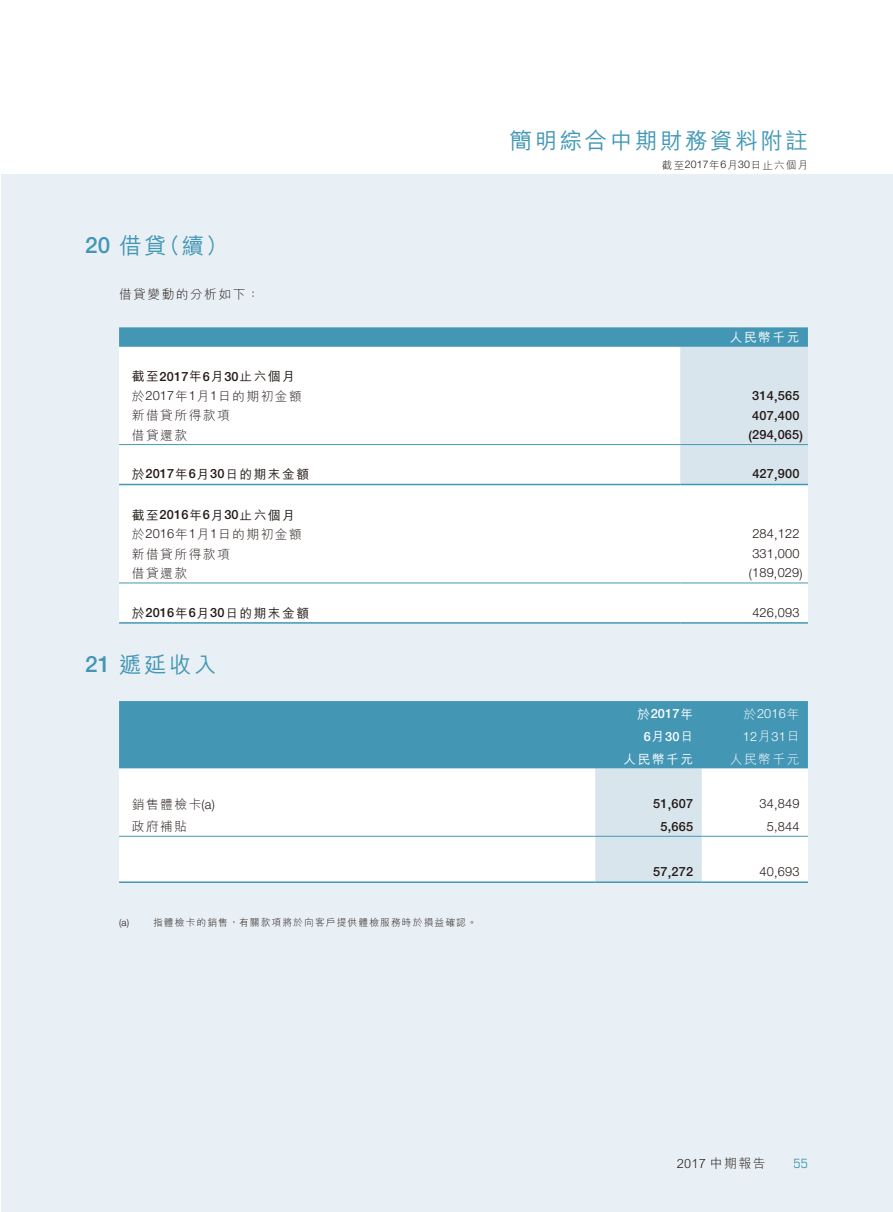
<style>
.page{position:relative;width:893px;height:1212px;background:#fff}
.page>*{position:absolute;margin:0;border:0;box-sizing:border-box;transform-origin:0 0}
.t1{font:500 22.5px "M Hei HK";letter-spacing:.115em;color:#4397b5}
.t2{font:300 12.75px/19.5px "M Hei HK";letter-spacing:.115em;color:#231916}
.t3{font:500 12.75px "Helvetica Neue";letter-spacing:.015em;color:#231916}
.t4{font:300 12.75px "Helvetica Neue";letter-spacing:.015em;color:#231916}
.t5{font:500 12.75px "M Hei HK";letter-spacing:.115em;color:#231916}
.t6{font:300 12.75px/22.5px "Helvetica Neue";letter-spacing:.015em;color:#fff}
.t7{font:500 12.75px/22.5px "Helvetica Neue";letter-spacing:.015em;color:#fff;text-align:center}
.t8{font:500 12.75px "M Hei HK";letter-spacing:.115em;color:#fff}
.t9{font:300 12.75px "M Hei HK";letter-spacing:.065em;color:#231916}
.t10{font:300 12.75px "M Hei HK";letter-spacing:.115em;color:#fff}
.t11{font:condensed 12.75px "Eurostile";color:#4397b5}
.t12{font:300 10.5px "M Hei HK";letter-spacing:.115em;color:#231916}
.t13{font:300 9.75px "M Hei HK";letter-spacing:.115em;color:#231916}
.t14{font:300 9.75px "Helvetica Neue";color:#231916}
.s1{font-family:"Helvetica Neue"}
.s2{font-weight:500}
.s3{font-family:"Helvetica Neue";font-weight:500}
.s4{font-family:"M Hei HK"}
</style>
<div class="page">
<div style="left:1px;top:174px;width:892px;height:1038px;background:#e9f0f5"></div>
<div style="left:119px;top:485px;width:689px;height:137px;background:#fff"></div>
<svg style="left:119px;top:327px;width:689px;height:157px"></svg>
<hr style="left:119px;top:444px;width:561px;height:1px;background:#4397b5">
<hr style="left:680px;top:444px;width:128px;height:1px;background:#4397b5">
<hr style="left:119px;top:583px;width:561px;height:1px;background:#4397b5">
<hr style="left:680px;top:583px;width:128px;height:1px;background:#4397b5">
<hr style="left:119px;top:484px;width:561px;height:1px;background:#4397b5">
<hr style="left:680px;top:484px;width:128px;height:1px;background:#4397b5">
<hr style="left:119px;top:622px;width:561px;height:2px;background:#4397b5">
<hr style="left:680px;top:622px;width:128px;height:2px;background:#4397b5">
<div style="left:119px;top:701px;width:689px;height:67px;background:#4397b5"></div>
<div style="left:119px;top:768px;width:689px;height:113px;background:#fff"></div>
<div style="left:595px;top:768px;width:107px;height:113px;background:#d9e5ed"></div>
<hr style="left:119px;top:836px;width:476px;height:1px;background:#4397b5">
<hr style="left:595px;top:836px;width:107px;height:1px;background:#4397b5">
<hr style="left:702px;top:836px;width:106px;height:1px;background:#4397b5">
<hr style="left:119px;top:881px;width:476px;height:2px;background:#4397b5">
<hr style="left:595px;top:881px;width:107px;height:2px;background:#4397b5">
<hr style="left:702px;top:881px;width:106px;height:2px;background:#4397b5">
<h1 class="t1" style="left:85px;top:229px;width:145px"><span class="s1">20</span> 借貸（續）</h1>
<p class="t2" style="left:119px;top:284px;width:142px">借貸變動的分析如下：</p>
<p class="t2" style="left:132px;top:366px;width:171px"><span class="s2">截至</span><span class="s3">2017</span><span class="s2">年</span><span class="s3">6</span><span class="s2">月</span><span class="s3">30</span><span class="s2">止六個月</span>於<span class="s1">2017</span>年<span class="s1">1</span>月<span class="s1">1</span>日的期初金額</p>
<h1 class="t1" style="left:510px;top:125px;width:300px">簡明綜合中期財務資料附註</h1>
<p class="t12" style="left:662px;top:158px;width:147px">截至<span class="s1">2017</span>年<span class="s1">6</span>月<span class="s1">30</span>日止六個月</p>
<p class="t8" style="left:730px;top:328px;width:71px">人民幣千元</p>
<p class="t3" style="left:752px;top:388px;width:49px">314,565</p>
<p class="t2" style="left:132px;top:405px;width:99px">新借貸所得款項</p>
<p class="t3" style="left:752px;top:407px;width:49px">407,400</p>
<p class="t2" style="left:132px;top:425px;width:57px">借貸還款</p>
<p class="t3" style="left:748px;top:427px;width:56px">(294,065)</p>
<p class="t5" style="left:132px;top:465px;width:179px">於<span class="s1">2017</span>年<span class="s1">6</span>月<span class="s1">30</span>日的期末金額</p>
<p class="t3" style="left:752px;top:466px;width:49px">427,900</p>
<p class="t2" style="left:132px;top:505px;width:171px"><span class="s2">截至</span><span class="s3">2016</span><span class="s2">年</span><span class="s3">6</span><span class="s2">月</span><span class="s3">30</span><span class="s2">止六個月</span>於<span class="s1">2016</span>年<span class="s1">1</span>月<span class="s1">1</span>日的期初金額</p>
<p class="t4" style="left:752px;top:526px;width:49px">284,122</p>
<p class="t2" style="left:132px;top:544px;width:99px">新借貸所得款項</p>
<p class="t4" style="left:752px;top:546px;width:49px">331,000</p>
<p class="t2" style="left:132px;top:563px;width:57px">借貸還款</p>
<p class="t4" style="left:749px;top:565px;width:55px">(189,029)</p>
<p class="t5" style="left:132px;top:603px;width:179px">於<span class="s1">2016</span>年<span class="s1">6</span>月<span class="s1">30</span>日的期末金額</p>
<p class="t4" style="left:752px;top:604px;width:49px">426,093</p>
<h1 class="t1" style="left:85px;top:648px;width:133px"><span class="s1">21</span> 遞延收入</h1>
<p class="t7" style="left:637px;top:702px;width:58px"><span class="s4">於</span>2017<span class="s4">年<br></span>6<span class="s4">月</span>30<span class="s4">日</span></p>
<p class="t6" style="left:743px;top:702px;width:58px"><span class="s4">於</span>2016<span class="s4">年<br></span>12<span class="s4">月</span>31<span class="s4">日</span></p>
<p class="t8" style="left:624px;top:750px;width:71px">人民幣千元</p>
<p class="t10" style="left:730px;top:750px;width:71px">人民幣千元</p>
<p class="t2" style="left:132px;top:794px;width:85px">銷售體檢卡<span class="s1">(a)</span></p>
<p class="t3" style="left:653px;top:796px;width:41px">51,607</p>
<p class="t4" style="left:760px;top:796px;width:41px">34,849</p>
<p class="t2" style="left:132px;top:816px;width:57px">政府補貼</p>
<p class="t3" style="left:660px;top:819px;width:34px">5,665</p>
<p class="t4" style="left:767px;top:818px;width:34px">5,844</p>
<p class="t3" style="left:653px;top:864px;width:41px">57,272</p>
<p class="t4" style="left:760px;top:864px;width:41px">40,693</p>
<p class="t14" style="left:119px;top:916px;width:12px">(a)</p>
<p class="t13" style="left:153px;top:915px;width:325px">指體檢卡的銷售，有關款項將於向客戶提供體檢服務時於損益確認。</p>
<p class="t9" style="left:677px;top:1154px;width:90px">2017 中期報告</p>
<p class="t11" style="left:794px;top:1155px;width:16px">55</p>
</div>
